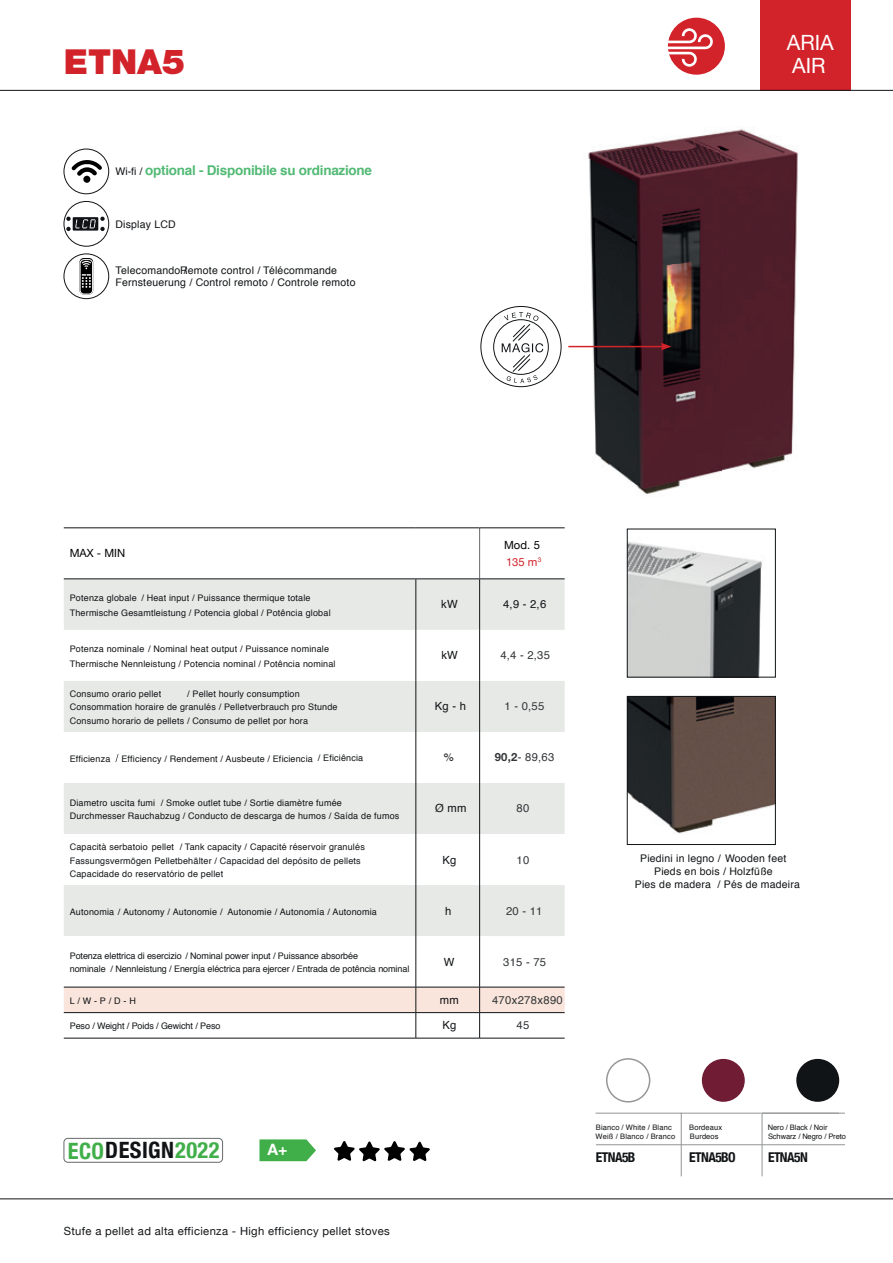
<style>
.page{position:relative;width:893px;height:1263px;background:#fff}
.page>*{position:absolute;margin:0;border:0;box-sizing:border-box;transform-origin:0 0}
.t1{font:900 34.5px "Helvetica Neue LT Std";color:#d2232a}
.t2{font:700 condensed 22.5px "Helvetica Neue";letter-spacing:.02em;color:#41af49}
.t3{font:21px/22.5px "Helvetica Neue";color:#fff}
.t4{font:700 15.6px "Helvetica Neue";color:#fff}
.t5{font:700 13.5px "Helvetica";letter-spacing:-.02em;color:#52ba75}
.t6{font:700 condensed 13.5px "Helvetica Neue";letter-spacing:-.04em;color:#111416}
.t7{font:11.25px "Helvetica Neue";letter-spacing:.03em;color:#111416}
.t8{font:11.25px "Helvetica";letter-spacing:.02em;color:#333739}
.t9{font:11.25px "Helvetica";letter-spacing:.02em;color:#111416}
.t10{font:11.25px/16.5px "Helvetica Neue";color:#000}
.t11{font:10.5px/12.6px "Helvetica";letter-spacing:.02em;color:#111416}
.t12{font:9px/13.5px "Helvetica";letter-spacing:.02em;color:#111416}
.t13{font:9px/13.5px "Helvetica";letter-spacing:-.01em;color:#111416}
.t14{font:7.5px/9px "Helvetica";letter-spacing:.02em;color:#111416}
.t15{font:7.5px/9px "Helvetica";letter-spacing:-.01em;color:#111416}
.s1{font-weight:400;font-size:10.5px;color:#111416}
.s2{color:#d2232a}
.s3{font-family:"Helvetica Neue";font-weight:700}
.s4{color:#111416}
</style>
<div class="page">
<div style="left:668px;top:18px;width:57px;height:57px;background:#d2232a;border-radius:50%"></div>
<div style="left:760px;top:0;width:90px;height:91px;background:#d2232a"></div>
<hr style="left:0;top:1198px;width:893px;height:1px;background:#111416">
<hr style="left:0;top:90px;width:893px;height:1px;background:#111416">
<hr style="left:596px;top:1113px;width:85px;height:1px;background:#939595">
<svg style="left:681px;top:1113px;width:158px;height:64px"></svg>
<hr style="left:762px;top:1113px;width:83px;height:1px;background:#939595">
<svg style="left:64px;top:579px;width:501px;height:357px;fill:#e7e9e7"></svg>
<svg style="left:64px;top:630px;width:415px;height:357px"></svg>
<hr style="left:479px;top:528px;width:1px;height:50px;background:#67696a">
<hr style="left:416px;top:579px;width:1px;height:51px;background:#111416">
<hr style="left:479px;top:579px;width:1px;height:51px;background:#111416">
<hr style="left:416px;top:630px;width:1px;height:51px;background:#111416">
<hr style="left:479px;top:630px;width:1px;height:51px;background:#111416">
<hr style="left:416px;top:681px;width:1px;height:51px;background:#111416">
<hr style="left:479px;top:681px;width:1px;height:51px;background:#111416">
<hr style="left:416px;top:732px;width:1px;height:51px;background:#111416">
<hr style="left:479px;top:732px;width:1px;height:51px;background:#111416">
<hr style="left:416px;top:783px;width:1px;height:51px;background:#111416">
<hr style="left:479px;top:783px;width:1px;height:51px;background:#111416">
<hr style="left:416px;top:834px;width:1px;height:51px;background:#111416">
<hr style="left:479px;top:834px;width:1px;height:51px;background:#111416">
<hr style="left:416px;top:885px;width:1px;height:51px;background:#111416">
<hr style="left:479px;top:885px;width:1px;height:51px;background:#111416">
<hr style="left:416px;top:936px;width:1px;height:51px;background:#111416">
<hr style="left:479px;top:936px;width:1px;height:51px;background:#111416">
<svg style="left:64px;top:988px;width:501px;height:50px"></svg>
<hr style="left:64px;top:578px;width:352px;height:1px;background:#111416">
<hr style="left:416px;top:578px;width:64px;height:1px;background:#111416">
<hr style="left:480px;top:578px;width:85px;height:1px;background:#111416">
<hr style="left:64px;top:528px;width:352px;height:1px;background:#111416">
<hr style="left:416px;top:528px;width:64px;height:1px;background:#111416">
<hr style="left:480px;top:528px;width:85px;height:1px;background:#111416">
<hr style="left:416px;top:987px;width:64px;height:1px;background:#111416">
<hr style="left:480px;top:987px;width:85px;height:1px;background:#111416">
<hr style="left:416px;top:1012px;width:64px;height:1px;background:#111416">
<hr style="left:480px;top:1012px;width:85px;height:1px;background:#111416">
<hr style="left:416px;top:1038px;width:64px;height:1px;background:#111416">
<hr style="left:480px;top:1038px;width:85px;height:1px;background:#111416">
<hr style="left:64px;top:987px;width:352px;height:1px;background:#111416">
<hr style="left:64px;top:1012px;width:352px;height:1px;background:#111416">
<hr style="left:64px;top:1038px;width:352px;height:1px;background:#111416">
<svg style="left:115px;top:754px;width:4px;height:8px"></svg>
<div style="left:64px;top:1138px;width:159px;height:24px;border:1px solid #67696a;border-radius:4px"></div>
<svg style="left:259px;top:1139px;width:57px;height:22px"></svg>
<svg style="left:334px;top:1141px;width:96px;height:20px"></svg>
<img style="left:561px;top:129px;width:237px;height:365px">
<svg style="left:66px;top:217px;width:39px;height:14px"></svg>
<div style="left:64px;top:201px;width:45px;height:45px;border:1px solid #111416;border-radius:50%"></div>
<svg style="left:64px;top:254px;width:45px;height:45px"></svg>
<div style="left:80px;top:258px;width:13px;height:36px;background:#000001;border-radius:4px"></div>
<svg style="left:82px;top:261px;width:9px;height:27px"></svg>
<div style="left:80px;top:259px;width:13px;height:35px;border:1px solid #fff;border-radius:4px"></div>
<div style="left:64px;top:254px;width:45px;height:45px;border:1px solid #111416;border-radius:50%"></div>
<img style="left:629px;top:541px;width:133px;height:134px">
<div style="left:627px;top:529px;width:148px;height:148px;border:1px solid #111416"></div>
<img style="left:629px;top:698px;width:144px;height:136px">
<div style="left:627px;top:696px;width:148px;height:148px;border:1px solid #111416"></div>
<img style="left:543px;top:312px;width:18px;height:69px">
<svg style="left:481px;top:306px;width:62px;height:81px"></svg>
<hr style="left:568px;top:346px;width:95px;height:1px;background:#d2232a">
<svg style="left:661px;top:343px;width:10px;height:7px"></svg>
<hr style="left:596px;top:1144px;width:249px;height:1px;background:#939595">
<div style="left:606px;top:1058px;width:44px;height:44px;border:2px solid #969898;border-radius:50%"></div>
<div style="left:796px;top:1059px;width:43px;height:43px;background:#111416;border-radius:50%"></div>
<div style="left:702px;top:1059px;width:43px;height:43px;background:#701c34;border-radius:50%"></div>
<svg style="left:667px;top:28px;width:46px;height:39px"></svg>
<div style="left:64px;top:149px;width:45px;height:45px;border:1px solid #111416;border-radius:50%"></div>
<svg style="left:72px;top:160px;width:30px;height:16px"></svg>
<div style="left:83px;top:176px;width:7px;height:7px;background:#000001;border-radius:50%"></div>
<h1 class="t1" style="left:64px;top:41px;width:123px">ETNA5</h1>
<h3 class="t5" style="left:115px;top:160px;width:258px"><span class="s1">Wi-fi /</span> optional - Disponibile su ordinazione</h3>
<p class="t11" style="left:115px;top:218px;width:62px">Display LCD</p>
<p class="t11" style="left:115px;top:264px;width:242px">TelecomandoR/emote control / Télécommande<br>Fernsteuerung / Control remoto / Controle remoto</p>
<h3 class="t3" style="left:787px;top:33px;width:49px">ARIA<br>AIR</h3>
<p class="t10" style="left:70px;top:546px;width:57px">MAX - MIN</p>
<p class="t10" style="left:504px;top:537px;width:39px">Mod. 5<br><span class="s2">135 m</span><sup>3</sup></p>
<p class="t12" style="left:70px;top:591px;width:262px;line-height:14.4px">Potenza globale / Heat input / Puissance thermique totale<br>Thermische Gesamtleistung / Potencia global / Potência global</p>
<p class="t9" style="left:441px;top:596px;width:18px">kW</p>
<p class="t9" style="left:503px;top:596px;width:45px">4,9 - 2,6</p>
<p class="t12" style="left:70px;top:642px;width:267px;line-height:14.4px">Potenza nominale / Nominal heat output / Puissance nominale<br>Thermische Nennleistung / Potencia nominal / Potência nominal</p>
<p class="t9" style="left:441px;top:647px;width:18px">kW</p>
<p class="t8" style="left:500px;top:647px;width:51px">4,4 - 2,35</p>
<p class="t12" style="left:70px;top:687px;width:93px">Consumo orario pellet</p>
<p class="t12" style="left:70px;top:687px;width:269px;text-indent:117px">/ Pellet hourly consumption<br>Consommation horaire de granulés / Pelletverbrauch pro Stunde<br>Consumo horario de pellets / Consumo de pellet por hora</p>
<p class="t9" style="left:435px;top:698px;width:33px">Kg-h</p>
<p class="t8" style="left:505px;top:698px;width:41px">1 - 0,55</p>
<p class="t12" style="left:70px;top:752px;width:245px">Efficienza Efficiency / Rendement / Ausbeute / Eficiencia</p>
<p class="t9" style="left:444px;top:749px;width:12px">%</p>
<p class="t8" style="left:495px;top:749px;width:61px"><span class="s3">90,2</span>- 89,63</p>
<p class="t12" style="left:70px;top:796px;width:331px">Diametro uscita fumi / Smoke outlet tube / Sortie diamètre fumée<br>Durchmesser Rauchabzug / Conducto de descarga de humos / Saída de fumos</p>
<p class="t9" style="left:435px;top:800px;width:33px">Ø mm</p>
<p class="t8" style="left:517px;top:800px;width:14px">80</p>
<p class="t12" style="left:70px;top:840px;width:297px">Capacità serbatoio pellet / Tank capacity / Capacité réservoir granulés<br>Fassungsvermögen Pelletbehälter / Capacidad del depósito de pellets<br>Capacidade do reservatório de pellet</p>
<p class="t9" style="left:442px;top:851px;width:15px">Kg</p>
<p class="t8" style="left:517px;top:851px;width:14px">10</p>
<p class="t12" style="left:70px;top:905px;width:309px">Autonomia / Autonomy / Autonomie / Autonomie / Autonomía / Autonomia</p>
<p class="t9" style="left:445px;top:902px;width:8px">h</p>
<p class="t8" style="left:506px;top:902px;width:38px">20 - 11</p>
<p class="t13" style="left:70px;top:949px;width:341px">Potenza elettrica di esercizio / Nominal power input / Puissance absorbée<br>nominale / Nennleistung / Energía eléctrica para ejercer / Entrada de potência nominal</p>
<p class="t9" style="left:444px;top:953px;width:12px">W</p>
<p class="t8" style="left:503px;top:953px;width:44px">315 - 75</p>
<p class="t12" style="left:70px;top:994px;width:68px">L/W- P /D-H</p>
<p class="t9" style="left:440px;top:991px;width:20px">mm</p>
<p class="t8" style="left:492px;top:991px;width:72px">470x278x890</p>
<p class="t13" style="left:70px;top:1020px;width:152px">Peso / Weight / Poids / Gewicht / Peso</p>
<p class="t9" style="left:442px;top:1017px;width:15px">Kg</p>
<p class="t8" style="left:517px;top:1017px;width:14px">45</p>
<p class="t12" style="left:318px;top:752px;width:47px">/ Eficiência</p>
<p class="t11" style="left:640px;top:853px;width:148px">Piedini in legno / Wooden feet</p>
<p class="t11" style="left:654px;top:865px;width:120px">Pieds en bois / Holzfüße</p>
<p class="t11" style="left:635px;top:878px;width:167px">Pies de madera / Pés de madeira</p>
<h2 class="t2" style="left:68px;top:1132px;width:153px">ECO<span class="s4">DESIGN</span>2022</h2>
<h3 class="t4" style="left:267px;top:1137px;width:22px">A+</h3>
<p class="t7" style="left:64px;top:1222px;width:328px">Stufe a pellet ad alta efficienza - High efficiency pellet stoves</p>
<p class="t14" style="left:596px;top:1123px;width:81px">Bianco / White / Blanc<br>Weiß / Blanco / Branco</p>
<p class="t14" style="left:689px;top:1123px;width:35px">Bordeaux<br>Burdeos</p>
<p class="t15" style="left:768px;top:1123px;width:80px">Nero / Black / Noir<br>Schwarz / Negro / Preto</p>
<h3 class="t6" style="left:596px;top:1146px;width:41px">ETNA5B</h3>
<h3 class="t6" style="left:689px;top:1146px;width:48px">ETNA5BO</h3>
<h3 class="t6" style="left:768px;top:1146px;width:41px">ETNA5N</h3>
</div>
